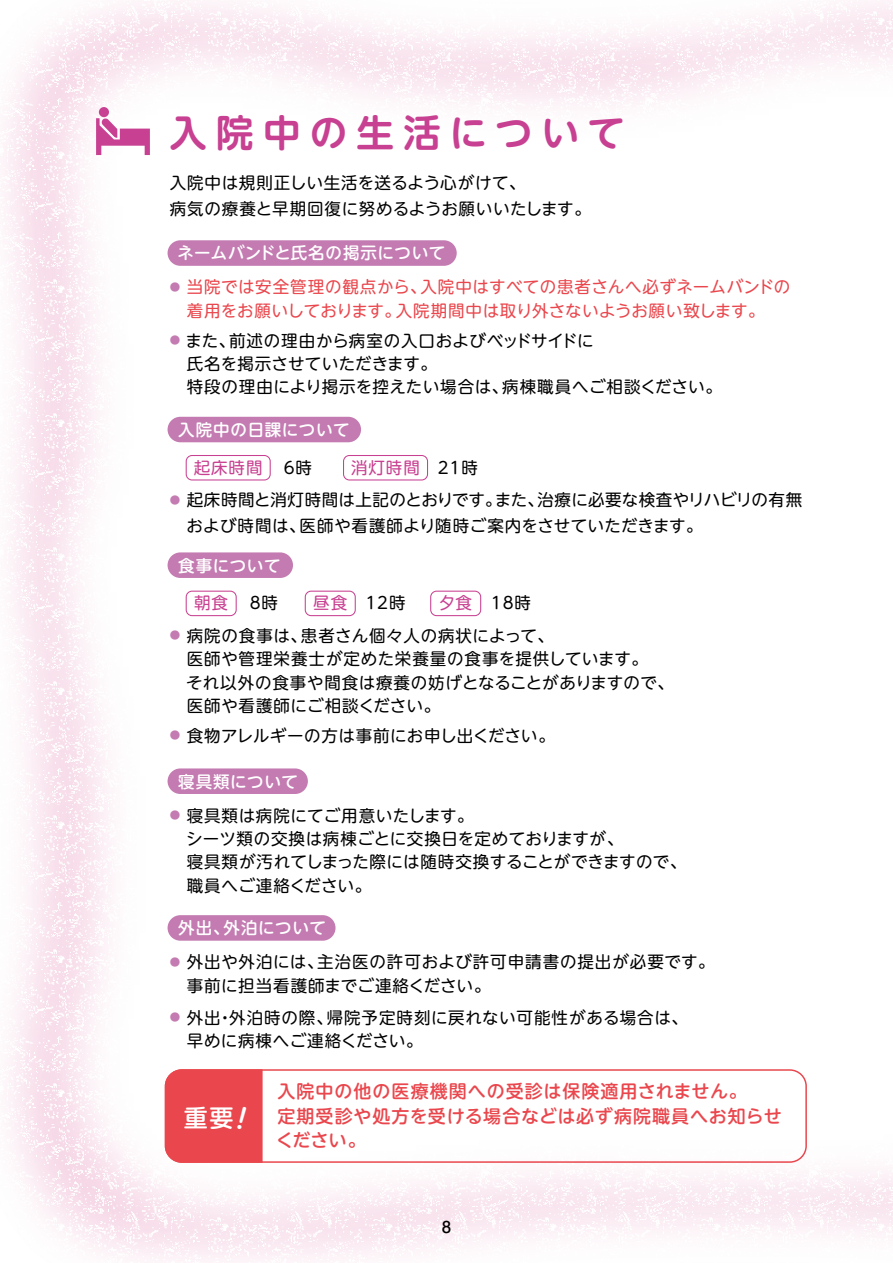
<style>
.page{position:relative;width:893px;height:1263px;background:#fff}
.page>*{position:absolute;margin:0;border:0;box-sizing:border-box;transform-origin:0 0}
.t1{font:700 37.5px "UD Shin M Go Pro De";letter-spacing:.245em;color:#c84091}
.t2{font:500 24px "UD Shin M Go Pro";color:#fff}
.t3{font:500 18px/24px "UD Shin M Go Pro";letter-spacing:.05em;color:#e9474d}
.t4{font:16.5px/23.4px "UD Shin M Go Pro";letter-spacing:.035em;color:#000}
.t5{font:16.5px/23.4px "UD Shin M Go Pro";letter-spacing:.025em;color:#e9474d;text-align:center}
.t6{font:500 16.5px "UD Shin M Go Pro";letter-spacing:.04em;color:#fff}
.t7{font:16.5px "UD Shin M Go Pro";letter-spacing:.06em;color:#000}
.t8{font:16.5px "UD Shin M Go Pro";letter-spacing:.06em;color:#c84091}
.t9{font:500 15px "Shin M Go Pro";color:#000}
.s1{font-size:10.5px;color:#c37bb1}
.s2{color:#000}
.s3{color:#c84091}
</style>
<div class="page">
<img style="left:8px;top:0;width:885px;height:1261px">
<svg style="left:186px;top:455px;width:85px;height:25px"></svg>
<svg style="left:343px;top:455px;width:85px;height:25px"></svg>
<svg style="left:186px;top:591px;width:51px;height:25px"></svg>
<svg style="left:305px;top:591px;width:51px;height:25px"></svg>
<svg style="left:430px;top:591px;width:51px;height:25px"></svg>
<div style="left:168px;top:240px;width:289px;height:26px;background:#c37bb1;border-radius:13px"></div>
<div style="left:168px;top:417px;width:193px;height:25px;background:#c37bb1;border-radius:13px"></div>
<div style="left:168px;top:552px;width:125px;height:26px;background:#c37bb1;border-radius:13px"></div>
<div style="left:168px;top:768px;width:140px;height:26px;background:#c37bb1;border-radius:13px"></div>
<div style="left:168px;top:915px;width:167px;height:26px;background:#c37bb1;border-radius:13px"></div>
<svg style="left:96px;top:118px;width:54px;height:37px"></svg>
<div style="left:99px;top:107px;width:10px;height:10px;background:#c84091;border-radius:50%"></div>
<svg style="left:263px;top:1069px;width:544px;height:94px"></svg>
<div style="left:165px;top:1069px;width:98px;height:94px;background:#e9474d"></div>
<h1 class="t1" style="left:169px;top:102px;width:457px">入院中の生活について</h1>
<p class="t4" style="left:170px;top:169px;width:423px;line-height:25.5px">入院中は規則正しい生活を送るよう心がけて、<br>病気の療養と早期回復に努めるようお願いいたします。</p>
<p class="t6" style="left:178px;top:240px;width:269px">ネームバンドと氏名の掲示について</p>
<p class="t5" style="left:170px;top:275px;width:622px"><span class="s1">●</span> 当院では安全管理の観点から、入院中はすべての患者さんへ必ずネームバンドの着用をお願いしております。入院期間中は取り外さないようお願い致します。</p>
<p class="t4" style="left:187px;top:328px;width:537px;text-indent:-17px"><span class="s1">●</span> また、前述の理由から病室の入口およびベッドサイドに<br>氏名を掲示させていただきます。<br>特段の理由により掲示を控えたい場合は、病棟職員へご相談ください。</p>
<p class="t6" style="left:178px;top:416px;width:173px">入院中の日課について</p>
<p class="t8" style="left:194px;top:454px;width:70px">起床時間</p>
<p class="t4" style="left:284px;top:455px;width:30px">6時</p>
<p class="t8" style="left:351px;top:454px;width:128px">消灯時間 <span class="s2">21時</span></p>
<p class="t4" style="left:186px;top:486px;width:617px;line-height:26px;text-indent:-17px"><span class="s1">●</span> 起床時間と消灯時間は上記のとおりです。また、治療に必要な検査やリハビリの有無および時間は、医師や看護師より随時ご案内をさせていただきます。</p>
<p class="t6" style="left:178px;top:552px;width:104px">食事について</p>
<p class="t8" style="left:194px;top:590px;width:35px">朝食</p>
<p class="t4" style="left:187px;top:623px;width:463px;text-indent:-17px"><span class="s1">●</span> 病院の食事は、患者さん個々人の病状によって、<br>医師や管理栄養士が定めた栄養量の食事を提供しています。</p>
<p class="t4" style="left:187px;top:693px;width:255px">医師や看護師にご相談ください。</p>
<p class="t4" style="left:250px;top:591px;width:30px">8時</p>
<p class="t4" style="left:313px;top:591px;width:94px"><span class="s3">昼食</span> 12時</p>
<p class="t4" style="left:439px;top:591px;width:94px"><span class="s3">夕食</span> 18時</p>
<p class="t4" style="left:186px;top:670px;width:489px">それ以外の食事や間食は療養の妨げとなることがありますので、</p>
<p class="t4" style="left:170px;top:723px;width:387px"><span class="s1">●</span> 食物アレルギーの方は事前にお申し出ください。</p>
<p class="t6" style="left:178px;top:768px;width:121px">寝具類について</p>
<p class="t4" style="left:186px;top:803px;width:502px;text-indent:-16px"><span class="s1">●</span> 寝具類は病院にてご用意いたします。<br>シーツ類の交換は病棟ごとに交換日を定めておりますが、<br>寝具類が汚れてしまった際には随時交換することができますので、職員へご連絡ください。</p>
<p class="t6" style="left:178px;top:914px;width:149px">外出、外泊について</p>
<p class="t7" style="left:170px;top:949px;width:547px"><span class="s1">●</span> 外出や外泊には、主治医の許可および許可申請書の提出が必要です。</p>
<p class="t4" style="left:187px;top:1005px;width:503px;text-indent:-17px"><span class="s1">●</span> 外出・外泊時の際、帰院予定時刻に戻れない可能性がある場合は、早めに病棟へご連絡ください。</p>
<p class="t4" style="left:187px;top:973px;width:305px">事前に担当看護師までご連絡ください。</p>
<p class="t3" style="left:277px;top:1078px;width:471px">入院中の他の医療機関への受診は保険適用されません。</p>
<h2 class="t2" style="left:184px;top:1098px;width:51px">重要</h2>
<p class="t3" style="left:276px;top:1103px;width:507px">定期受診や処方を受ける場合などは必ず病院職員へお知らせください。</p>
<p class="t9" style="left:442px;top:1215px;width:11px">8</p>
</div>
